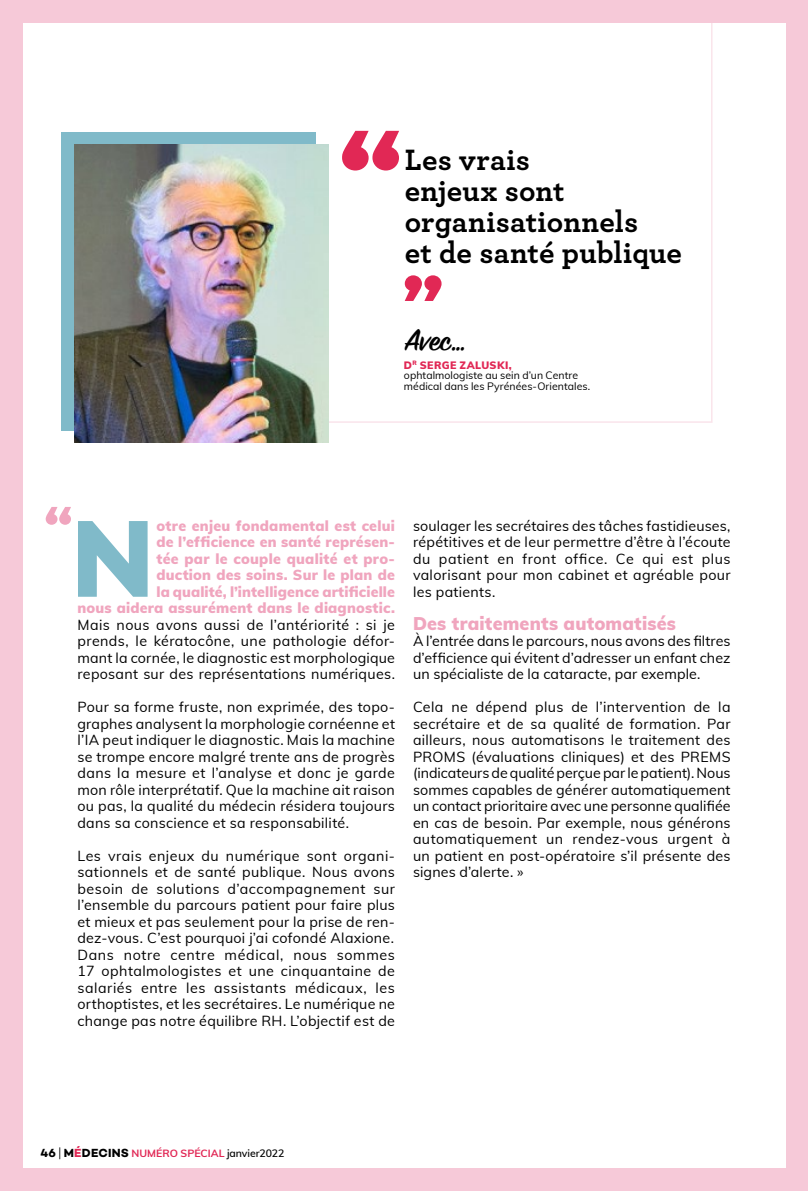
<style>
.page{position:relative;width:808px;height:1191px;background:#fff}
.page>*{position:absolute;margin:0;border:0;box-sizing:border-box;transform-origin:0 0}
.t1{font:700 111.3px "Campton";color:#80bac9}
.t2{font:600 33.3px "Sign Painter House Script";color:#000}
.t3{font:700 30.9px/30.9px "Archer";letter-spacing:.005em;color:#000}
.t4{font:900 18px "Muli";letter-spacing:.01em;color:#f0a5be}
.t5{font:14.25px/16.5px "Muli";letter-spacing:.02em;color:#000;text-align:justify}
.t6{font:900 14.25px/16.5px "Muli";letter-spacing:.015em;color:#f0a5be;text-align:right}
.t7{font:10.5px/10.5px "Muli";letter-spacing:.005em;color:#000}
.t8{font:700 10.5px "Muli";letter-spacing:.01em;color:#e12855}
.s1{font-weight:900;color:#e12855}
.s2{font-family:"Campton";font-size:12px;color:#000}
.s3{font-family:"Interstate";font-weight:300;font-stretch:condensed;font-size:12px;color:#000}
.s4{font-family:"Campton";font-size:12px}
.s5{font-weight:600;color:#000}
</style>
<div class="page">
<div style="left:62px;top:132px;width:254px;height:298px;background:#80bac9"></div>
<div style="left:786px;top:0;width:22px;height:1191px;background:#f6c9d8"></div>
<svg style="left:252px;top:22px;width:461px;height:401px"></svg>
<img style="left:74px;top:144px;width:254px;height:298px">
<svg style="left:405px;top:275px;width:36px;height:26px"></svg>
<svg style="left:342px;top:131px;width:57px;height:39px"></svg>
<div style="left:0;top:1168px;width:808px;height:23px;background:#f6c9d8"></div>
<svg style="left:46px;top:507px;width:25px;height:18px"></svg>
<div style="left:0;top:0;width:808px;height:22px;background:#f6c9d8"></div>
<div style="left:0;top:0;width:22px;height:1191px;background:#f6c9d8"></div>
<h3 class="t3" style="left:405px;top:142px;width:279px">Les vrais<br>enjeux sont organisationnels<br>et de santé publique</h3>
<h2 class="t2" style="left:405px;top:320px;width:63px">Avec…</h2>
<p class="t7" style="left:404px;top:359px;width:188px"><span class="s1">D</span><sup>R</sup> <span class="s1">SERGE ZALUSKI, </span>ophtalmologiste au sein d’un Centre médical dans les Pyrénées-Orientales.</p>
<p class="t6" style="left:77px;top:517px;width:319px">otre enjeu fondamental est celui<br>de l’efficience en santé représen-<br>tée par le couple qualité et pro-<br>duction des soins. Sur le plan de<br>la qualité, l’intelligence artificielle<br>nous aidera assurément dans le diagnostic.</p>
<p class="t5" style="left:77px;top:615px;width:319px">Mais nous avons aussi de l’antériorité : si je prends, le kératocône, une pathologie défor&shy;mant la cornée, le diagnostic est morphologique reposant sur des représentations numériques.</p>
<p class="t5" style="left:77px;top:698px;width:319px">Pour sa forme fruste, non exprimée, des topo&shy;graphes analysent la morphologie cornéenne et l’IA peut indiquer le diagnostic. Mais la machine se trompe encore malgré trente ans de progrès dans la mesure et l’analyse et donc je garde mon rôle interprétatif. Que la machine ait raison ou pas, la qualité du médecin résidera toujours dans sa conscience et sa responsabilité.</p>
<p class="t5" style="left:77px;top:847px;width:319px">Les vrais enjeux du numérique sont organi&shy;sationnels et de santé publique. Nous avons besoin de solutions d’accompagnement sur l’ensemble du parcours patient pour faire plus et mieux et pas seulement pour la prise de ren&shy;dez-vous. C’est pourquoi j’ai cofondé Alaxione.<br>Dans notre centre médical, nous sommes 17 ophtalmologistes et une cinquantaine de salariés entre les assistants médicaux, les orthoptistes, et les secrétaires. Le numérique ne change pas notre équilibre RH. L’objectif est de</p>
<h1 class="t1" style="left:71px;top:488px;width:84px">N</h1>
<p class="t5" style="left:413px;top:517px;width:319px">soulager les secrétaires des tâches fastidieuses, répétitives et de leur permettre d’être à l’écoute du patient en front office. Ce qui est plus valorisant pour mon cabinet et agréable pour les patients.</p>
<p class="t4" style="left:413px;top:610px;width:265px">Des traitements automatisés</p>
<p class="t5" style="left:413px;top:632px;width:319px">À l’entrée dans le parcours, nous avons des filtres d’efficience qui évitent d’adresser un enfant chez un spécialiste de la cataracte, par exemple.</p>
<p class="t5" style="left:413px;top:698px;width:319px">Cela ne dépend plus de l’intervention de la secrétaire et de sa qualité de formation. Par ailleurs, nous automatisons le traitement des PROMS (évaluations cliniques) et des PREMS (indicateurs de qualité perçue par le patient). Nous sommes capables de générer automatiquement un contact prioritaire avec une personne qualifiée en cas de besoin. Par exemple, nous générons automatiquement un rendez-vous urgent à un patient en post-opératoire s’il présente des signes d’alerte. »</p>
<p class="t8" style="left:41px;top:1145px;width:245px"><span class="s2">46</span> <span class="s3">|</span> <span class="s2">M</span><span class="s4">É</span><span class="s2">DECINS</span> NUMÉRO SPÉCIAL <span class="s5">janvier2022</span></p>
</div>
